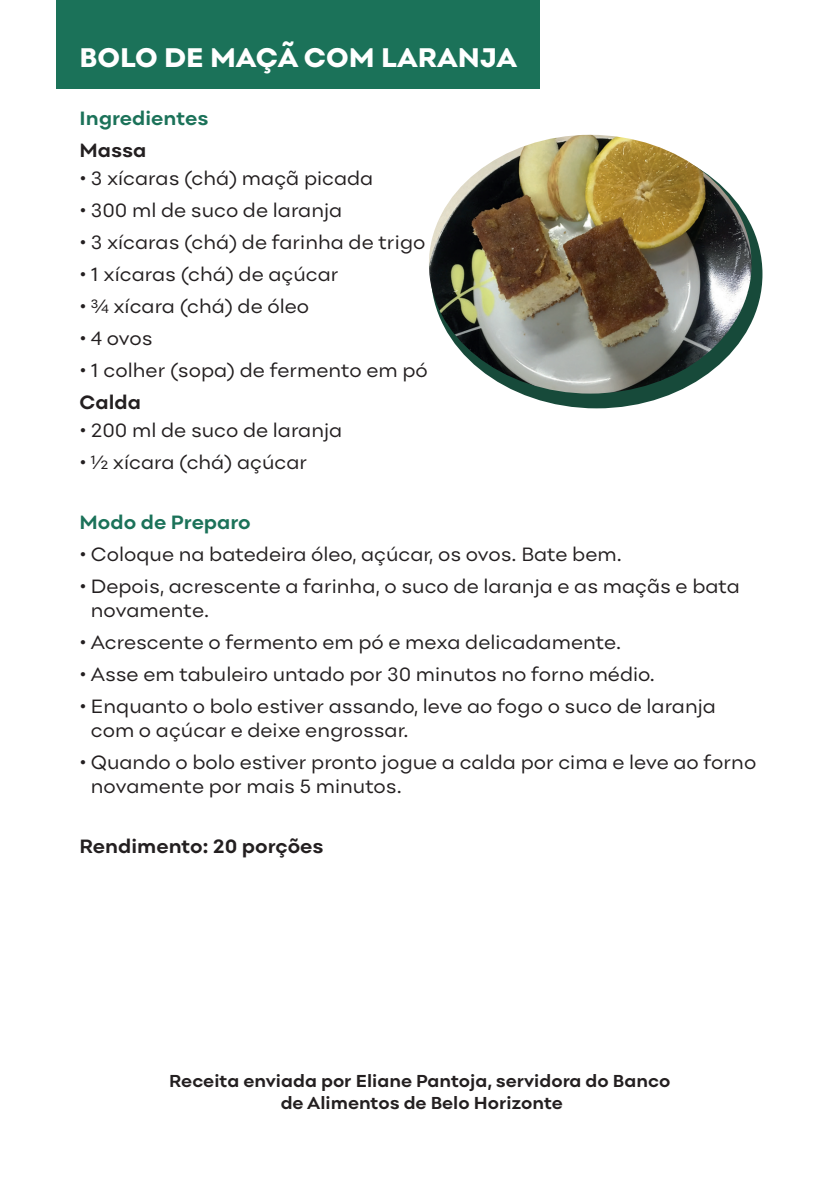
<style>
.page{position:relative;width:840px;height:1191px;background:#fff}
.page>*{position:absolute;margin:0;border:0;box-sizing:border-box;transform-origin:0 0}
.t1{font:800 28px "Point";color:#fff}
.t2{font:20px/24px "Point";color:#231f20}
.t3{font:700 20px "Point";color:#231f20}
.t4{font:700 20px "Point";color:#1b7259}
.t5{font:700 18px/22px "Point";color:#231f20;text-align:center}
</style>
<div class="page">
<div style="left:430px;top:140px;width:332px;height:268px;background:#174a3a;border-radius:50%"></div>
<img style="left:429px;top:135px;width:322px;height:258px">
<div style="left:56px;top:0;width:483px;height:89px;background:#1b7259"></div>
<h1 class="t1" style="left:79px;top:40px;width:439px">BOLO DE MAÇÃ COM LARANJA</h1>
<p class="t4" style="left:79px;top:106px;width:130px">Ingredientes</p>
<p class="t3" style="left:79px;top:138px;width:68px">Massa</p>
<p class="t2" style="left:79px;top:166px;width:295px">• 3 xícaras (chá) maçã picada</p>
<p class="t2" style="left:79px;top:198px;width:264px">• 300 ml de suco de laranja</p>
<p class="t2" style="left:79px;top:230px;width:347px">• 3 xícaras (chá) de farinha de trigo</p>
<p class="t2" style="left:79px;top:262px;width:260px">• 1 xícaras (chá) de açúcar</p>
<p class="t2" style="left:79px;top:294px;width:231px">• ¾ xícara (chá) de óleo</p>
<p class="t2" style="left:79px;top:326px;width:75px">• 4 ovos</p>
<p class="t2" style="left:79px;top:358px;width:350px">• 1 colher (sopa) de fermento em pó</p>
<p class="t3" style="left:79px;top:390px;width:63px">Calda</p>
<p class="t2" style="left:79px;top:418px;width:264px">• 200 ml de suco de laranja</p>
<p class="t2" style="left:79px;top:450px;width:229px">• ½ xícara (chá) açúcar</p>
<p class="t4" style="left:79px;top:510px;width:173px">Modo de Preparo</p>
<p class="t2" style="left:79px;top:542px;width:543px">• Coloque na batedeira óleo, açúcar, os ovos. Bate bem.</p>
<p class="t2" style="left:91px;top:574px;width:650px;text-indent:-11px">• Depois, acrescente a farinha, o suco de laranja e as maçãs e bata novamente.</p>
<p class="t2" style="left:79px;top:630px;width:543px">• Acrescente o fermento em pó e mexa delicadamente.</p>
<p class="t2" style="left:79px;top:662px;width:576px">• Asse em tabuleiro untado por 30 minutos no forno médio.</p>
<p class="t2" style="left:91px;top:694px;width:626px;text-indent:-11px">• Enquanto o bolo estiver assando, leve ao fogo o suco de laranja com o açúcar e deixe engrossar.</p>
<p class="t2" style="left:91px;top:750px;width:666px;text-indent:-11px">• Quando o bolo estiver pronto jogue a calda por cima e leve ao forno novamente por mais 5 minutos.</p>
<p class="t3" style="left:79px;top:834px;width:245px">Rendimento: 20 porções</p>
<p class="t5" style="left:169px;top:1069px;width:502px">Receita enviada por Eliane Pantoja, servidora do Banco de Alimentos de Belo Horizonte</p>
</div>
